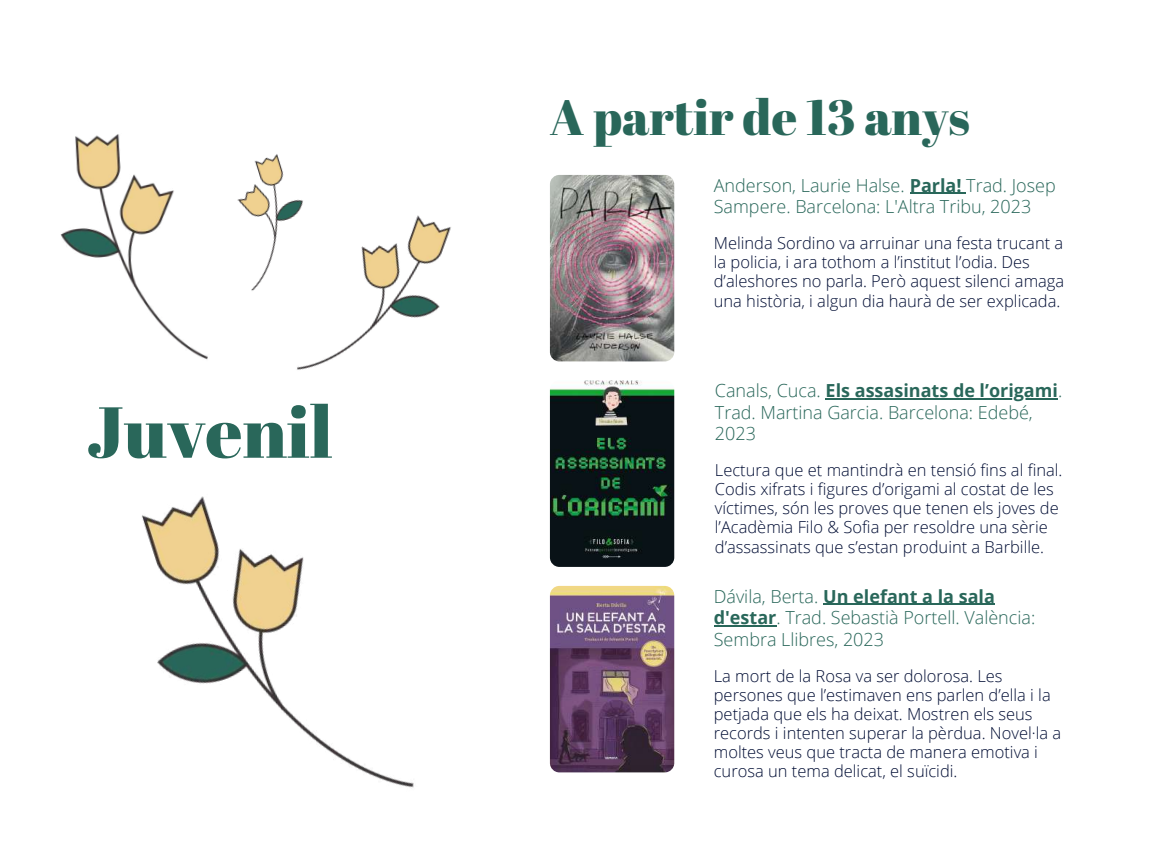
<style>
.page{position:relative;width:1152px;height:864px;background:#fff}
.page>*{position:absolute;margin:0;border:0;box-sizing:border-box;transform-origin:0 0}
.t1{font:72px "Abril Fatface";color:#29675a}
.t2{font:49.5px "Abril Fatface";color:#29675a}
.t3{font:300 18px/21.3px "Open Sans";color:#29675a}
.t4{font:300 16.5px/19.2px "Open Sans";color:#000d34}
.s1{font-weight:700}
</style>
<div class="page">
<img style="left:550px;top:175px;width:124px;height:186px;border-radius:9px">
<img style="left:142px;top:272px;width:533px;height:516px">
<img style="left:60px;top:135px;width:87px;height:297px">
<img style="left:147px;top:175px;width:465px;height:319px">
<img style="left:115px;top:134px;width:300px;height:209px">
<hr style="left:910px;top:193px;width:52px;height:1px;background:#29675a">
<hr style="left:826px;top:398px;width:232px;height:2px;background:#29675a">
<hr style="left:823px;top:604px;width:172px;height:1px;background:#29675a">
<hr style="left:714px;top:625px;width:62px;height:1px;background:#29675a">
<h1 class="t1" style="left:86px;top:382px;width:248px">Juvenil</h1>
<h2 class="t2" style="left:550px;top:83px;width:422px">A partir de 13 anys</h2>
<p class="t3" style="left:714px;top:174px;width:343px">Anderson, Laurie Halse. <span class="s1">Parla!</span> Trad. Josep<br>Sampere. Barcelona: L'Altra Tribu, 2023</p>
<p class="t4" style="left:714px;top:233px;width:352px">Melinda Sordino va arruinar una festa trucant a la policia, i ara tothom a l’institut l’odia. Des d’aleshores no parla. Però aquest silenci amaga una història, i algun dia haurà de ser explicada.</p>
<p class="t3" style="left:715px;top:380px;width:349px">Canals, Cuca. <span class="s1">Els assasinats de l’origami</span>.<br>Trad. Martina Garcia. Barcelona: Edebé,<br>2023</p>
<p class="t4" style="left:715px;top:460px;width:349px">Lectura que et mantindrà en tensió fins al final.<br>Codis xifrats i figures d’origami al costat de les víctimes, són les proves que tenen els joves de l’Acadèmia Filo &amp; Sofia per resoldre una sèrie d’assassinats que s’estan produint a Barbille.</p>
<p class="t3" style="left:714px;top:585px;width:323px">Dávila, Berta. <span class="s1">Un elefant a la sala d'estar</span>. Trad. Sebastià Portell. València:<br>Sembra Llibres, 2023</p>
<p class="t4" style="left:714px;top:666px;width:349px">La mort de la Rosa va ser dolorosa. Les persones que l’estimaven ens parlen d’ella i la petjada que els ha deixat. Mostren els seus records i intenten superar la pèrdua. Novel·la a moltes veus que tracta de manera emotiva i curosa un tema delicat, el suïcidi.</p>
</div>
